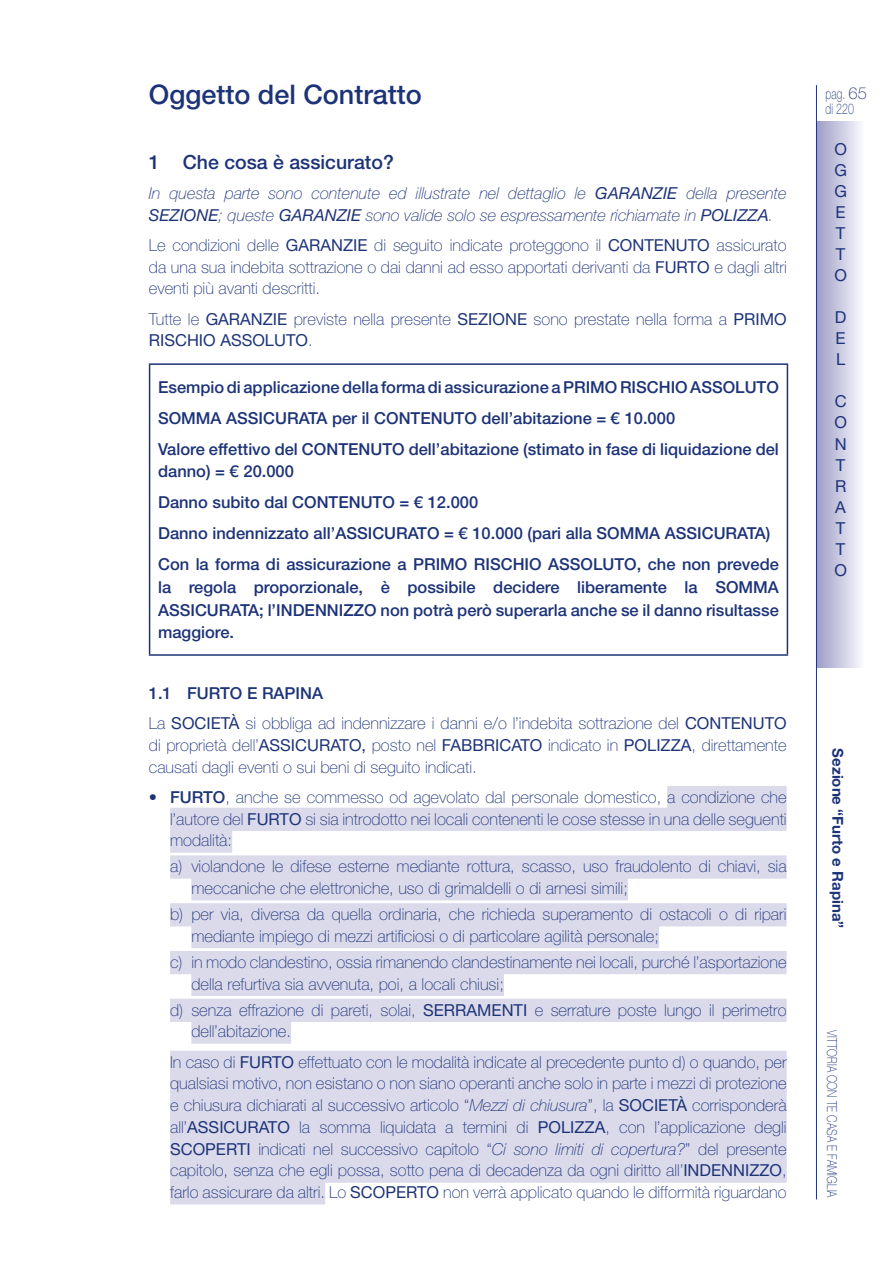
<style>
.page{position:relative;width:893px;height:1263px;background:#fff}
.page>*{position:absolute;margin:0;border:0;box-sizing:border-box;transform-origin:0 0}
.t1{font:500 27px "Helvetica Neue LT Std";color:#1d3378}
.t2{font:500 19.5px "Helvetica Neue LT Std";color:#1d3378}
.t3{font:100 16.5px/21.8px "Helvetica Neue LT Std";color:#1d3378}
.t4{font:500 16.5px/31px "Helvetica Neue LT Std";color:#1d3378}
.t5{font:italic 100 16.5px/21.8px "Helvetica Neue LT Std";color:#1d3378}
.t6{font:16.5px/21px "Helvetica Neue LT Std";color:#1d3378;text-align:justify}
.t7{font:700 15px "Helvetica Neue LT Std";color:#1d3378}
.t8{font:100 14.7px/15px "Helvetica Neue LT Std";letter-spacing:.01em;color:#1d3378;scale:.71 1}
.t9{font:100 13.65px "Helvetica Neue LT Std";letter-spacing:.01em;color:#1d3378;scale:.77 1}
.s1{font-weight:400}
.s2{font-weight:500}
.s3{font-style:italic}
.s4{font-size:16.5px}
</style>
<div class="page">
<div style="left:667px;top:786px;width:120px;height:23px;background:#dadaeb"></div>
<div style="left:170px;top:808px;width:617px;height:23px;background:#dadaeb"></div>
<div style="left:170px;top:829px;width:62px;height:24px;background:#dadaeb"></div>
<div style="left:170px;top:855px;width:617px;height:24px;background:#dadaeb"></div>
<div style="left:191px;top:877px;width:437px;height:23px;background:#dadaeb"></div>
<div style="left:170px;top:903px;width:617px;height:23px;background:#dadaeb"></div>
<div style="left:191px;top:925px;width:468px;height:23px;background:#dadaeb"></div>
<div style="left:170px;top:951px;width:617px;height:23px;background:#dadaeb"></div>
<div style="left:191px;top:973px;width:313px;height:23px;background:#dadaeb"></div>
<div style="left:170px;top:999px;width:617px;height:23px;background:#dadaeb"></div>
<div style="left:191px;top:1020px;width:100px;height:24px;background:#dadaeb"></div>
<div style="left:170px;top:1051px;width:617px;height:23px;background:#dadaeb"></div>
<div style="left:170px;top:1072px;width:617px;height:24px;background:#dadaeb"></div>
<div style="left:170px;top:1094px;width:617px;height:23px;background:#dadaeb"></div>
<div style="left:170px;top:1116px;width:617px;height:23px;background:#dadaeb"></div>
<div style="left:170px;top:1138px;width:617px;height:23px;background:#dadaeb"></div>
<div style="left:170px;top:1159px;width:617px;height:24px;background:#dadaeb"></div>
<div style="left:170px;top:1181px;width:155px;height:23px;background:#dadaeb"></div>
<hr style="left:149px;top:363px;width:639px;height:2px;background:#1d3378">
<hr style="left:149px;top:365px;width:1px;height:289px;background:#1d3378">
<hr style="left:787px;top:365px;width:1px;height:289px;background:#1d3378">
<hr style="left:149px;top:654px;width:639px;height:2px;background:#1d3378">
<div style="left:816px;top:121px;width:49px;height:546px;background:linear-gradient(to right,#9c9cc6,#fdfcff)"></div>
<hr style="left:816px;top:85px;width:1px;height:1114px;background:#1d3378">
<h1 class="t1" style="left:149px;top:79px;width:275px">Oggetto del Contratto</h1>
<p class="t2" style="left:149px;top:150px;width:247px">1 Che cosa è assicurato?</p>
<p class="t5" style="left:149px;top:182px;width:639px">In questa parte sono contenute ed illustrate nel dettaglio le <span class="s1">GARANZIE</span> della presente<br><span class="s1">SEZIONE</span>; queste <span class="s1">GARANZIE</span> sono valide solo se espressamente richiamate in <span class="s1">POLIZZA</span>.</p>
<p class="t3" style="left:149px;top:234px;width:639px;text-align:justify">Le condizioni delle <span class="s1">GARANZIE</span> di seguito indicate proteggono il <span class="s1">CONTENUTO</span> assicurato da una sua indebita sottrazione o dai danni ad esso apportati derivanti da <span class="s1">FURTO</span> e dagli altri eventi più avanti descritti.</p>
<p class="t3" style="left:149px;top:308px;width:639px">Tutte le <span class="s1">GARANZIE</span> previste nella presente <span class="s1">SEZIONE</span> sono prestate nella forma a <span class="s1">PRIMO<br>RISCHIO ASSOLUTO</span>.</p>
<p class="t4" style="left:158px;top:371px;width:622px">Esempio di applicazione della forma di assicurazione a PRIMO RISCHIO ASSOLUTO<br>SOMMA ASSICURATA per il CONTENUTO dell’abitazione = € 10.000<br>Valore effettivo del CONTENUTO dell’abitazione (stimato in fase di liquidazione del</p>
<p class="t4" style="left:158px;top:456px;width:622px">danno) = € 20.000<br>Danno subito dal CONTENUTO = € 12.000<br>Danno indennizzato all’ASSICURATO = € 10.000 (pari alla SOMMA ASSICURATA)<br>Con la forma di assicurazione a PRIMO RISCHIO ASSOLUTO, che non prevede</p>
<p class="t4" style="left:158px;top:576px;width:622px;line-height:22.5px;text-align:justify">la regola proporzionale, è possibile decidere liberamente la SOMMA ASSICURATA; l’INDENNIZZO non potrà però superarla anche se il danno risultasse maggiore.</p>
<p class="t3" style="left:149px;top:678px;width:639px;line-height:30.3px"><span class="s2">1.1 FURTO E RAPINA<br></span>La <span class="s1">SOCIETÀ</span> si obbliga ad indennizzare i danni e/o l’indebita sottrazione del <span class="s1">CONTENUTO</span></p>
<p class="t3" style="left:149px;top:734px;width:639px">di proprietà dell’<span class="s1">ASSICURATO,</span> posto nel <span class="s1">FABBRICATO</span> indicato in <span class="s1">POLIZZA</span>, direttamente causati dagli eventi o sui beni di seguito indicati.</p>
<p class="t3" style="left:170px;top:786px;width:618px;text-align:justify;text-indent:-21px"><span class="s1">•</span> <span class="s2">FURTO</span>, anche se commesso od agevolato dal personale domestico, a condizione che l’autore del <span class="s1">FURTO</span> si sia introdotto nei locali contenenti le cose stesse in una delle seguenti modalità:</p>
<p class="t3" style="left:191px;top:855px;width:597px;text-indent:-21px">a) violandone le difese esterne mediante rottura, scasso, uso fraudolento di chiavi, sia meccaniche che elettroniche, uso di grimaldelli o di arnesi simili;</p>
<p class="t3" style="left:191px;top:903px;width:597px;text-indent:-21px">b) per via, diversa da quella ordinaria, che richieda superamento di ostacoli o di ripari mediante impiego di mezzi artificiosi o di particolare agilità personale;</p>
<p class="t3" style="left:191px;top:951px;width:597px;text-indent:-21px">c) in modo clandestino, ossia rimanendo clandestinamente nei locali, purché l’asportazione della refurtiva sia avvenuta, poi, a locali chiusi;</p>
<p class="t3" style="left:191px;top:999px;width:597px;text-indent:-21px">d) senza effrazione di pareti, solai, <span class="s1">SERRAMENTI</span> e serrature poste lungo il perimetro dell’abitazione.</p>
<p class="t3" style="left:170px;top:1051px;width:618px;text-align:justify">In caso di <span class="s1">FURTO</span> effettuato con le modalità indicate al precedente punto d) o quando, per qualsiasi motivo, non esistano o non siano operanti anche solo in parte i mezzi di protezione e chiusura dichiarati al successivo articolo “<span class="s3">Mezzi di chiusura</span>”, la <span class="s1">SOCIETÀ</span> corrisponderà all’<span class="s1">ASSICURATO</span> la somma liquidata a termini di <span class="s1">POLIZZA</span>, con l’applicazione degli <span class="s1">SCOPERTI</span> indicati nel successivo capitolo “<span class="s3">Ci sono limiti di copertura?</span>” del presente capitolo, senza che egli possa, sotto pena di decadenza da ogni diritto all’<span class="s1">INDENNIZZO</span>, farlo assicurare da altri. Lo <span class="s1">SCOPERTO</span> non verrà applicato quando le difformità riguardano</p>
<p class="t8" style="left:825px;top:86px;width:60px">pag. <span class="s4">65 </span>di 220</p>
<p class="t6" style="left:834px;top:139px;width:14px">O G G E T T O</p>
<p class="t6" style="left:835px;top:307px;width:13px">D E L</p>
<p class="t6" style="left:834px;top:391px;width:14px">C O N T R A T T O</p>
<p class="t7" style="left:847px;top:748px;width:181px;rotate:90deg">Sezione “Furto e Rapina”</p>
<p class="t9" style="left:840px;top:1030px;width:219px;rotate:90deg">VITTORIA CON TE CASA E FAMIGLIA</p>
</div>
